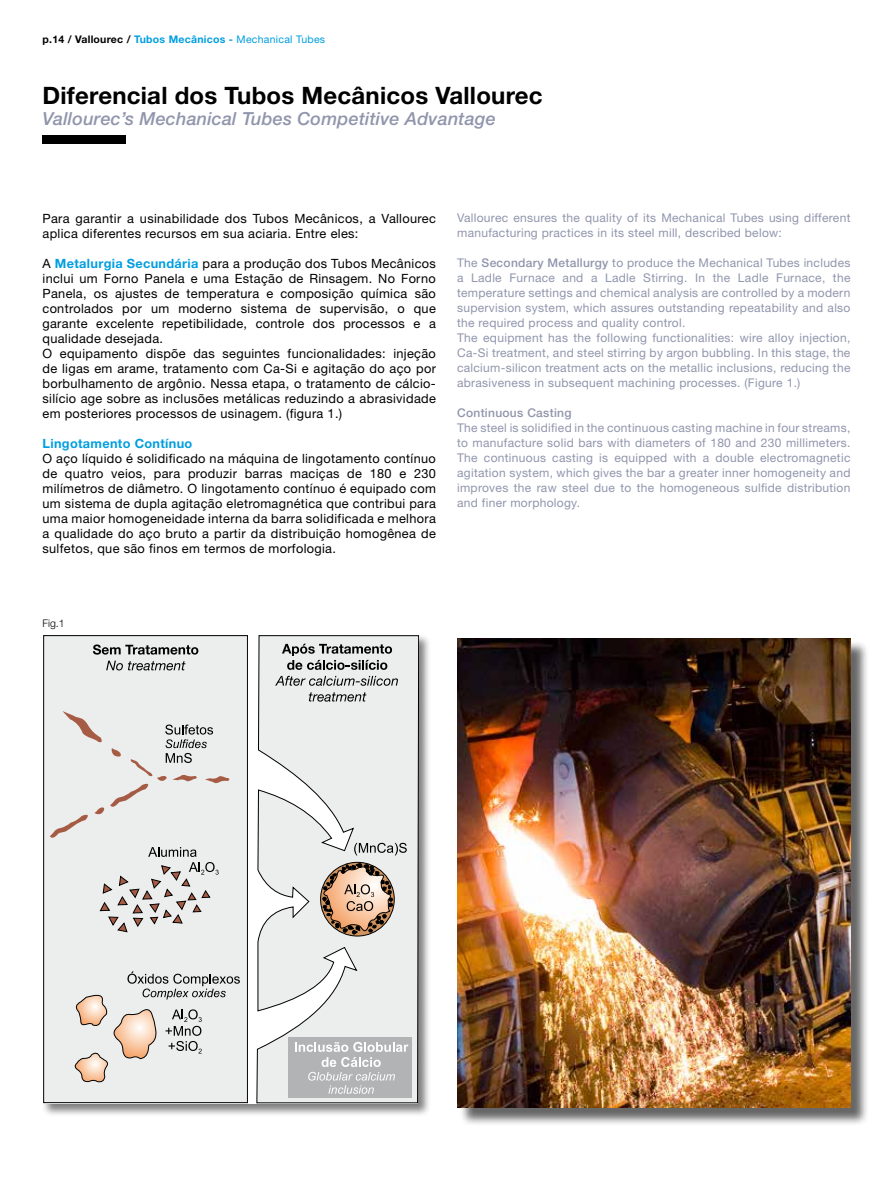
<style>
.page{position:relative;width:893px;height:1191px;background:#fff}
.page>*{position:absolute;margin:0;border:0;box-sizing:border-box;transform-origin:0 0}
.t1{font:700 24px "Helvetica Neue";letter-spacing:.01em;color:#000}
.t2{font:italic 500 18px "Helvetica Neue";letter-spacing:.01em;color:#9095ac}
.t3{font:12.75px/15px "Helvetica Neue";letter-spacing:.025em;color:#000}
.t4{font:700 12.75px "Helvetica Neue";letter-spacing:.025em;color:#009ee0}
.t5{font:12px/15px "Helvetica Neue";letter-spacing:.025em;color:#9095ac}
.t6{font:500 12px "Helvetica Neue";letter-spacing:.025em;color:#9095ac}
.t7{font:700 10.5px "Helvetica Neue";letter-spacing:.025em;color:#000}
.t8{font:300 10.5px "Helvetica Neue";color:#000}
.s1{color:#009ee0}
.s2{font-weight:400;color:#009ee0}
.s3{font-weight:700;color:#009ee0}
.s4{font-weight:500}
</style>
<div class="page">
<div style="left:43px;top:136px;width:83px;height:8px;background:#000"></div>
<div style="left:41px;top:633px;width:391px;height:484px;background:#000;opacity:.5"></div>
<div style="left:43px;top:634px;width:375px;height:469px;background:#fff"></div>
<svg style="left:256px;top:635px;width:162px;height:468px"></svg>
<div style="left:43px;top:635px;width:205px;height:468px;background:#eceded;border:1px solid #000"></div>
<div style="left:288px;top:1037px;width:124px;height:60px;background:#b1b3b4"></div>
<svg style="left:93px;top:644px;width:105px;height:10px"></svg>
<svg style="left:106px;top:660px;width:80px;height:10px"></svg>
<svg style="left:50px;top:711px;width:180px;height:127px"></svg>
<svg style="left:354px;top:843px;width:53px;height:12px"></svg>
<svg style="left:99px;top:847px;width:120px;height:85px"></svg>
<svg style="left:295px;top:1042px;width:113px;height:51px"></svg>
<svg style="left:282px;top:644px;width:110px;height:26px"></svg>
<svg style="left:275px;top:676px;width:123px;height:10px"></svg>
<svg style="left:309px;top:692px;width:57px;height:9px"></svg>
<svg style="left:322px;top:863px;width:72px;height:72px"></svg>
<svg style="left:74px;top:971px;width:166px;height:111px"></svg>
<div style="left:459px;top:640px;width:410px;height:486px;background:#000;opacity:.6"></div>
<img style="left:457px;top:638px;width:393px;height:469px">
<p class="t7" style="left:43px;top:32px;width:284px">p.14 / Vallourec / <span class="s1">Tubos Mecânicos -</span> <span class="s2">Mechanical Tubes</span></p>
<h1 class="t1" style="left:43px;top:80px;width:502px">Diferencial dos Tubos Mecânicos Vallourec</h1>
<h2 class="t2" style="left:43px;top:108px;width:455px">Vallourec’s Mechanical Tubes Competitive Advantage</h2>
<p class="t3" style="left:43px;top:210px;width:395px">Para garantir a usinabilidade dos Tubos Mecânicos, a Vallourec aplica diferentes recursos em sua aciaria. Entre eles:</p>
<p class="t3" style="left:43px;top:255px;width:395px">A <span class="s3">Metalurgia Secundária</span> para a produção dos Tubos Mecânicos inclui um Forno Panela e uma Estação de Rinsagem. No Forno Panela, os ajustes de temperatura e composição química são controlados por um moderno sistema de supervisão, o que garante excelente repetibilidade, controle dos processos e a qualidade desejada.<br>O equipamento dispõe das seguintes funcionalidades: injeção de ligas em arame, tratamento com Ca-Si e agitação do aço por borbulhamento de argônio. Nessa etapa, o tratamento de cálcio&shy;silício age sobre as inclusões metálicas reduzindo a abrasividade em posteriores processos de usinagem. (figura 1.)</p>
<p class="t4" style="left:43px;top:435px;width:151px">Lingotamento Contínuo</p>
<p class="t3" style="left:43px;top:450px;width:395px;text-align:justify">O aço líquido é solidificado na máquina de lingotamento contínuo de quatro veios, para produzir barras maciças de 180 e 230 milímetros de diâmetro. O lingotamento contínuo é equipado com um sistema de dupla agitação eletromagnética que contribui para uma maior homogeneidade interna da barra solidificada e melhora a qualidade do aço bruto a partir da distribuição homogênea de sulfetos, que são finos em termos de morfologia.</p>
<p class="t5" style="left:457px;top:210px;width:395px">Vallourec ensures the quality of its Mechanical Tubes using different manufacturing practices in its steel mill, described below:</p>
<p class="t5" style="left:457px;top:255px;width:395px">The <span class="s4">Secondary Metallurgy</span> to produce the Mechanical Tubes includes a Ladle Furnace and a Ladle Stirring. In the Ladle Furnace, the temperature settings and chemical analysis are controlled by a modern supervision system, which assures outstanding repeatability and also the required process and quality control.<br>The equipment has the following functionalities: wire alloy injection, Ca-Si treatment, and steel stirring by argon bubbling. In this stage, the calcium-silicon treatment acts on the metallic inclusions, reducing the abrasiveness in subsequent machining processes. (Figure 1.)</p>
<p class="t6" style="left:457px;top:406px;width:116px">Continuous Casting</p>
<p class="t5" style="left:457px;top:420px;width:395px;text-align:justify">The steel is solidified in the continuous casting machine in four streams, to manufacture solid bars with diameters of 180 and 230 millimeters.<br>The continuous casting is equipped with a double electromagnetic agitation system, which gives the bar a greater inner homogeneity and improves the raw steel due to the homogeneous sulfide distribution and finer morphology.</p>
<p class="t8" style="left:43px;top:617px;width:24px">Fig.1</p>
</div>
